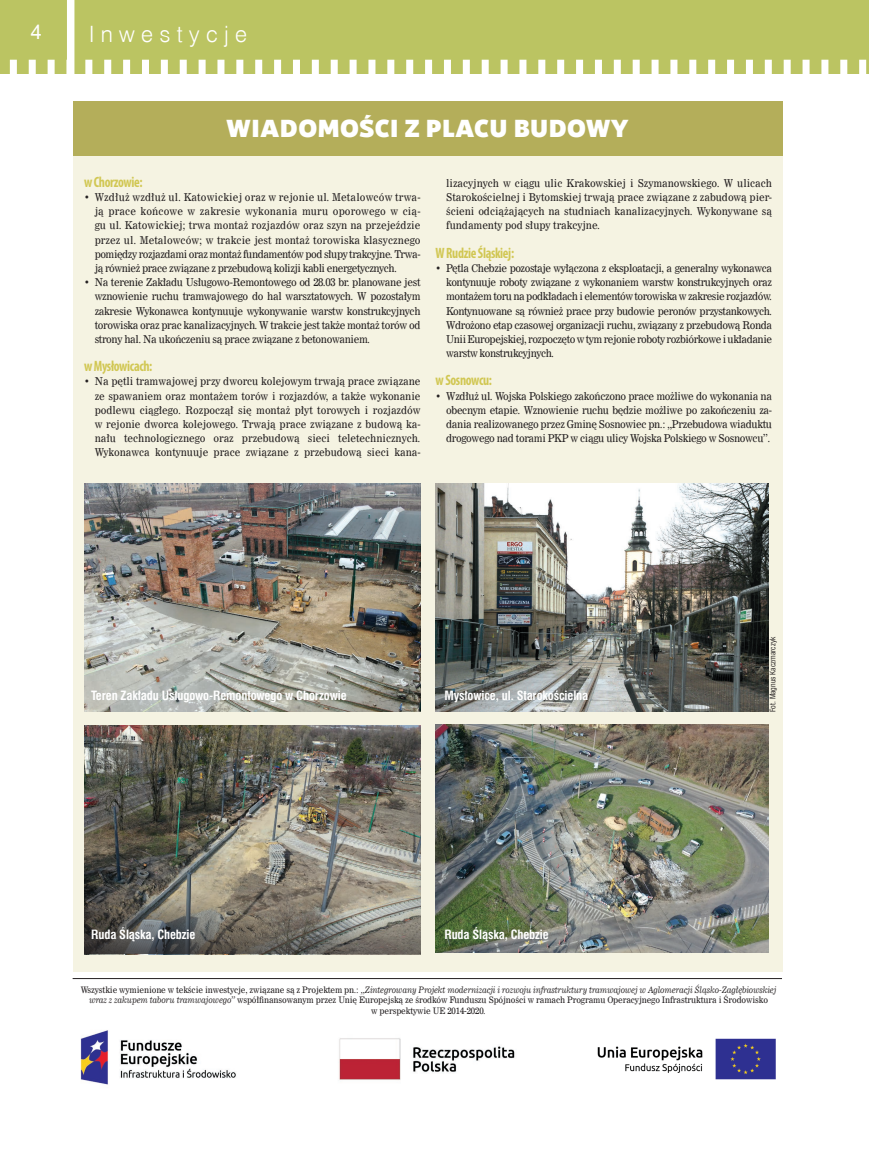
<style>
.page{position:relative;width:869px;height:1149px;background:#fff}
.page>*{position:absolute;margin:0;border:0;box-sizing:border-box;transform-origin:0 0}
.tytul{font:900 25px "RNS Sanz";color:#fff}
.t1{font:22.5px "Swis 721 Lt EU";letter-spacing:.28em;color:#fff}
.t2{font:20px "Arial";color:#fff}
.srodtytul{font:700 condensed 15px "Myriad Pro";letter-spacing:-.025em;color:#d1c753;scale:.9 1}
.tekst{font:700 condensed 15px "Myriad Pro";letter-spacing:-.025em;color:#d1c753;scale:.9 1}
.pdpis_zdjecia{font:700 12.5px "Swis 721 Cn EU";letter-spacing:-.01em;color:#fff}
.t3{font:10.62px/14.1px "News 705 EU";letter-spacing:-.04em;color:#231f20;text-align:justify;scale:.9 1}
.tekst-2{font:8.75px/10.5px "News 705 EU";letter-spacing:-.02em;color:#231f20;text-align:center;scale:.9 1}
.autor_foto{font:7.5px "Swis 721 Cn EU";color:#231f20}
.s1{font-style:italic}
</style>
<div class="page">
<div style="left:0;top:0;width:868px;height:73px;background:#bbc462"></div>
<hr style="left:0;top:60px;width:1px;height:37px;background:#fff">
<div style="left:10px;top:60px;width:7px;height:37px;background:#fff"></div>
<div style="left:29px;top:60px;width:7px;height:37px;background:#fff"></div>
<div style="left:48px;top:60px;width:7px;height:37px;background:#fff"></div>
<svg style="left:66px;top:60px;width:1px;height:14px"></svg>
<div style="left:85px;top:60px;width:7px;height:37px;background:#fff"></div>
<div style="left:104px;top:60px;width:7px;height:37px;background:#fff"></div>
<div style="left:123px;top:60px;width:7px;height:37px;background:#fff"></div>
<div style="left:142px;top:60px;width:7px;height:37px;background:#fff"></div>
<div style="left:161px;top:60px;width:7px;height:37px;background:#fff"></div>
<div style="left:180px;top:60px;width:7px;height:37px;background:#fff"></div>
<div style="left:198px;top:60px;width:7px;height:37px;background:#fff"></div>
<div style="left:217px;top:60px;width:7px;height:37px;background:#fff"></div>
<div style="left:236px;top:60px;width:7px;height:37px;background:#fff"></div>
<div style="left:255px;top:60px;width:7px;height:37px;background:#fff"></div>
<div style="left:274px;top:60px;width:7px;height:37px;background:#fff"></div>
<div style="left:293px;top:60px;width:7px;height:37px;background:#fff"></div>
<div style="left:312px;top:60px;width:7px;height:37px;background:#fff"></div>
<div style="left:330px;top:60px;width:7px;height:37px;background:#fff"></div>
<div style="left:349px;top:60px;width:7px;height:37px;background:#fff"></div>
<div style="left:368px;top:60px;width:7px;height:37px;background:#fff"></div>
<div style="left:387px;top:60px;width:7px;height:37px;background:#fff"></div>
<div style="left:406px;top:60px;width:7px;height:37px;background:#fff"></div>
<div style="left:425px;top:60px;width:7px;height:37px;background:#fff"></div>
<div style="left:444px;top:60px;width:7px;height:37px;background:#fff"></div>
<div style="left:462px;top:60px;width:7px;height:37px;background:#fff"></div>
<div style="left:481px;top:60px;width:7px;height:37px;background:#fff"></div>
<div style="left:500px;top:60px;width:7px;height:37px;background:#fff"></div>
<div style="left:519px;top:60px;width:7px;height:37px;background:#fff"></div>
<div style="left:538px;top:60px;width:7px;height:37px;background:#fff"></div>
<div style="left:557px;top:60px;width:7px;height:37px;background:#fff"></div>
<div style="left:575px;top:60px;width:7px;height:37px;background:#fff"></div>
<div style="left:594px;top:60px;width:7px;height:37px;background:#fff"></div>
<div style="left:613px;top:60px;width:7px;height:37px;background:#fff"></div>
<div style="left:632px;top:60px;width:7px;height:37px;background:#fff"></div>
<div style="left:651px;top:60px;width:7px;height:37px;background:#fff"></div>
<div style="left:670px;top:60px;width:7px;height:37px;background:#fff"></div>
<div style="left:689px;top:60px;width:7px;height:37px;background:#fff"></div>
<div style="left:707px;top:60px;width:7px;height:37px;background:#fff"></div>
<div style="left:726px;top:60px;width:7px;height:37px;background:#fff"></div>
<div style="left:745px;top:60px;width:7px;height:37px;background:#fff"></div>
<div style="left:764px;top:60px;width:7px;height:37px;background:#fff"></div>
<div style="left:783px;top:60px;width:7px;height:37px;background:#fff"></div>
<div style="left:802px;top:60px;width:7px;height:37px;background:#fff"></div>
<div style="left:821px;top:60px;width:7px;height:37px;background:#fff"></div>
<div style="left:839px;top:60px;width:7px;height:37px;background:#fff"></div>
<div style="left:858px;top:60px;width:7px;height:37px;background:#fff"></div>
<div style="left:67px;top:0;width:7px;height:102px;background:#fff"></div>
<div style="left:73px;top:102px;width:709px;height:54px;background:#b4ae5a"></div>
<div style="left:73px;top:156px;width:709px;height:814px;background:#f5f3e2"></div>
<hr style="left:73px;top:977px;width:708px;height:1px;background:#231f20">
<img style="left:80px;top:1030px;width:156px;height:55px">
<img style="left:597px;top:1038px;width:179px;height:42px">
<img style="left:339px;top:1038px;width:176px;height:42px">
<img style="left:84px;top:483px;width:336px;height:228px">
<img style="left:435px;top:483px;width:332px;height:228px">
<img style="left:435px;top:724px;width:332px;height:227px">
<img style="left:84px;top:725px;width:336px;height:228px">
<p class="t2" style="left:20px;top:19px;width:24px">44</p>
<h2 class="t1" style="left:76px;top:20px;width:172px">Wydarzenia</h2>
<p class="t1" style="left:89px;top:20px;width:159px">Inwestycje</p>
<p class="tytul" style="left:226px;top:113px;width:404px">WIADOMOŚCI Z PLACU BUDOWY</p>
<p class="tekst" style="left:84px;top:172px;width:67px">w Chorzowie:</p>
<p class="t3" style="left:95px;top:190px;width:363px;text-indent:-11px">• Wzdłuż wzdłuż ul. Katowickiej oraz w rejonie ul. Metalowców trwa&shy;ją prace końcowe w zakresie wykonania muru oporowego w cią&shy;gu ul. Katowickiej; trwa montaż rozjazdów oraz szyn na przejeździe przez ul. Metalowców; w trakcie jest montaż torowiska klasycznego pomiędzy rozjazdami oraz montaż fundamentów pod słupy trakcyjne. Trwa&shy;ją również prace związane z przebudową kolizji kabli energetycznych.</p>
<p class="t3" style="left:95px;top:275px;width:363px;text-indent:-11px">• Na terenie Zakładu Usługowo-Remontowego od 28.03 br. planowane jest wznowienie ruchu tramwajowego do hal warsztatowych. W pozostałym zakresie Wykonawca kontynuuje wykonywanie warstw konstrukcyjnych torowiska oraz prac kanalizacyjnych. W trakcie jest także montaż torów od strony hal. Na ukończeniu są prace związane z betonowaniem.</p>
<p class="tekst" style="left:84px;top:357px;width:77px">w Mysłowicach:</p>
<p class="t3" style="left:95px;top:375px;width:363px;text-indent:-11px">• Na pętli tramwajowej przy dworcu kolejowym trwają prace związane ze spawaniem oraz montażem torów i rozjazdów, a także wykonanie podlewu ciągłego. Rozpoczął się montaż płyt torowych i rozjazdów w rejonie dworca kolejowego. Trwają prace związane z budową ka&shy;nału technologicznego oraz przebudową sieci teletechnicznych.<br>Wykonawca kontynuuje prace związane z przebudową sieci kana-</p>
<p class="t3" style="left:446px;top:176px;width:363px">lizacyjnych w ciągu ulic Krakowskiej i Szymanowskiego. W ulicach Starokościelnej i Bytomskiej trwają prace związane z zabudową pier&shy;ścieni odciążających na studniach kanalizacyjnych. Wykonywane są fundamenty pod słupy trakcyjne.</p>
<p class="srodtytul" style="left:435px;top:243px;width:89px">W Rudzie Śląskiej:</p>
<p class="t3" style="left:446px;top:261px;width:363px;text-indent:-11px">• Pętla Chebzie pozostaje wyłączona z eksploatacji, a generalny wykonawca kontynuuje roboty związane z wykonaniem warstw konstrukcyjnych oraz montażem toru na podkładach i elementów torowiska w zakresie rozjazdów.<br>Kontynuowane są również prace przy budowie peronów przystankowych.<br>Wdrożono etap czasowej organizacji ruchu, związany z przebudową Ronda Unii Europejskiej, rozpoczęto w tym rejonie roboty rozbiórkowe i układanie warstw konstrukcyjnych.</p>
<p class="srodtytul" style="left:435px;top:371px;width:64px">w Sosnowcu:</p>
<p class="t3" style="left:446px;top:389px;width:363px;text-indent:-11px">• Wzdłuż ul. Wojska Polskiego zakończono prace możliwe do wykonania na obecnym etapie. Wznowienie ruchu będzie możliwe po zakończeniu za&shy;dania realizowanego przez Gminę Sosnowiec pn.: „Przebudowa wiaduktu drogowego nad torami PKP w ciągu ulicy Wojska Polskiego w Sosnowcu”.</p>
<p class="pdpis_zdjecia" style="left:91px;top:688px;width:257px">Teren Zakładu Usługowo-Remontowego w Chorzowie</p>
<p class="pdpis_zdjecia" style="left:444px;top:688px;width:145px">Mysłowice, ul. Starokościelna</p>
<p class="pdpis_zdjecia" style="left:91px;top:927px;width:106px">Ruda Śląska, Chebzie</p>
<p class="pdpis_zdjecia" style="left:444px;top:927px;width:106px">Ruda Śląska, Chebzie</p>
<p class="autor_foto" style="left:767px;top:711px;width:76px;rotate:-90deg">Fot. Magnus Kaczmarczyk</p>
<p class="tekst-2" style="left:81px;top:984px;width:774px">Wszystkie wymienione w tekście inwestycje, związane są z Projektem pn.: <span class="s1">„Zintegrowany Projekt modernizacji i rozwoju infrastruktury tramwajowej w Aglomeracji Śląsko-Zagłębiowskiej wraz z zakupem taboru tramwajowego”</span> współfinansowanym przez Unię Europejską ze środków Funduszu Spójności w ramach Programu Operacyjnego Infrastruktura i Środowisko<br>w perspektywie UE 2014-2020.</p>
</div>
